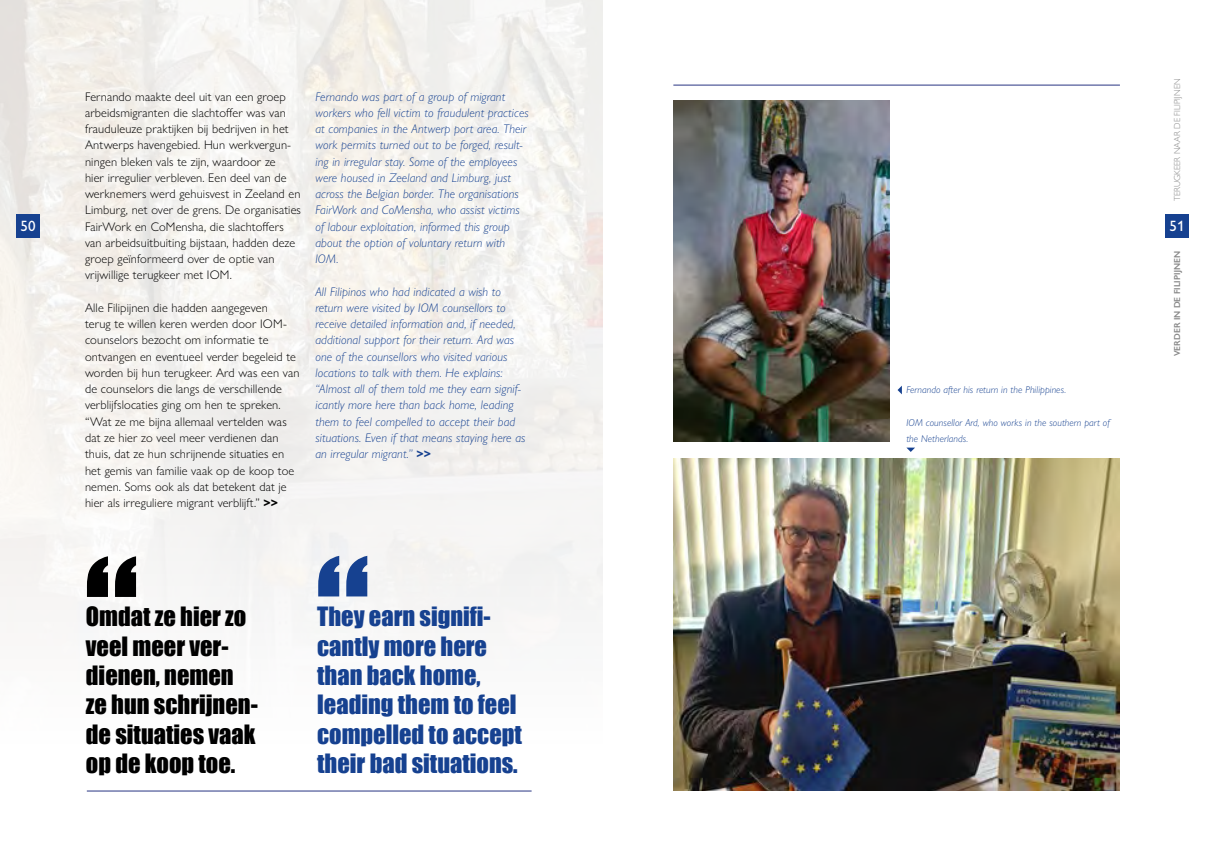
<style>
.page{position:relative;width:1205px;height:851px;background:#fff}
.page>*{position:absolute;margin:0;border:0;box-sizing:border-box;transform-origin:0 0}
.t1{font:158.75px "Impact";color:#000}
.t2{font:24.38px/29.2px "Impact";color:#164190}
.t3{font:24.38px/29.4px "Impact";color:#000}
.t4{font:500 15px "Gill Sans Nova";color:#fff}
.t5{font:300 12.5px/16.2px "Gill Sans Nova";letter-spacing:.01em;color:#000}
.t6{font:italic 300 12.5px/16.2px "Gill Sans Nova";letter-spacing:.01em;color:#164190}
.t7{font:italic 300 10px/16.2px "Gill Sans Nova";letter-spacing:.01em;color:#164190}
.t8{font:300 8.75px "Gill Sans Nova";color:#878787}
.t9{font:600 8.75px "Gill Sans Nova";color:#878787}
.s1{font-weight:700;font-style:normal}
.s2{font-weight:700}
.s3{color:#164190}
</style>
<div class="page">
<img style="left:0;top:0;width:602px;height:792px">
<img style="left:673px;top:100px;width:216px;height:342px">
<img style="left:673px;top:458px;width:447px;height:332px">
<hr style="left:673px;top:85px;width:447px;height:1px;background:#283583">
<hr style="left:87px;top:790px;width:444px;height:1px;background:#283583">
<svg style="left:906px;top:447px;width:9px;height:5px"></svg>
<svg style="left:897px;top:385px;width:5px;height:9px"></svg>
<div style="left:1165px;top:213px;width:24px;height:24px;background:#164190"></div>
<div style="left:16px;top:213px;width:24px;height:24px;background:#164190"></div>
<p class="t8" style="left:1172px;top:201px;width:124px;rotate:-90deg">TERUGKEER NAAR DE FILIPIJNEN</p>
<p class="t6" style="left:315px;top:88px;width:215px">Fernando was part of a group of migrant workers who fell victim to fraudulent practices at companies in the Antwerp port area. Their work permits turned out to be forged, result&shy;ing in irregular stay. Some of the employees were housed in Zeeland and Limburg, just across the Belgian border. The organisations FairWork and CoMensha, who assist victims of labour exploitation, informed this group about the option of voluntary return with IOM.</p>
<p class="t6" style="left:315px;top:283px;width:211px">All Filipinos who had indicated a wish to return were visited by IOM counsellors to receive detailed information and, if needed, additional support for their return. Ard was one of the counsellors who visited various locations to talk with them. He explains: “Almost all of them told me they earn signif&shy;icantly more here than back home, leading them to feel compelled to accept their bad situations. Even if that means staying here as an irregular migrant.” <span class="s1">&gt;&gt;</span></p>
<p class="t5" style="left:85px;top:88px;width:217px">Fernando maakte deel uit van een groep arbeidsmigranten die slachtoffer was van frauduleuze praktijken bij bedrijven in het Antwerps havengebied. Hun werkvergun&shy;ningen bleken vals te zijn, waardoor ze<br>hier irregulier verbleven. Een deel van de werknemers werd gehuisvest in Zeeland en Limburg, net over de grens. De organisaties FairWork en CoMensha, die slachtoffers van arbeidsuitbuiting bijstaan, hadden deze groep geïnformeerd over de optie van vrijwillige terugkeer met IOM.</p>
<p class="t5" style="left:85px;top:299px;width:216px">Alle Filipijnen die hadden aangegeven<br>terug te willen keren werden door IOM&shy;counselors bezocht om informatie te ontvangen en eventueel verder begeleid te worden bij hun terugkeer. Ard was een van de counselors die langs de verschillende verblijfslocaties ging om hen te spreken. “Wat ze me bijna allemaal vertelden was dat ze hier zo veel meer verdienen dan thuis, dat ze hun schrijnende situaties en het gemis van familie vaak op de koop toe nemen. Soms ook als dat betekent dat je hier als irreguliere migrant verblijft.” <span class="s2">&gt;&gt;</span></p>
<p class="t4" style="left:21px;top:217px;width:16px">50</p>
<p class="t4" style="left:1169px;top:217px;width:16px">51</p>
<p class="t9" style="left:1172px;top:356px;width:107px;rotate:-90deg">VERDER IN DE FILIPIJNEN</p>
<p class="t7" style="left:906px;top:381px;width:161px">Fernando after his return in the Philippines.</p>
<p class="t7" style="left:906px;top:414px;width:205px">IOM counsellor Ard, who works in the southern part of the Netherlands.</p>
<h1 class="t1" style="left:84px;top:496px;width:287px">“ <span class="s3">“</span></h1>
<h2 class="t3" style="left:86px;top:601px;width:173px">Omdat ze hier zo veel meer ver&shy;dienen, nemen ze hun schrijnen&shy;de situaties vaak op de koop toe.</h2>
<h2 class="t2" style="left:317px;top:601px;width:206px">They earn signifi&shy;cantly more here than back home, leading them to feel compelled to accept their bad situations.</h2>
</div>
